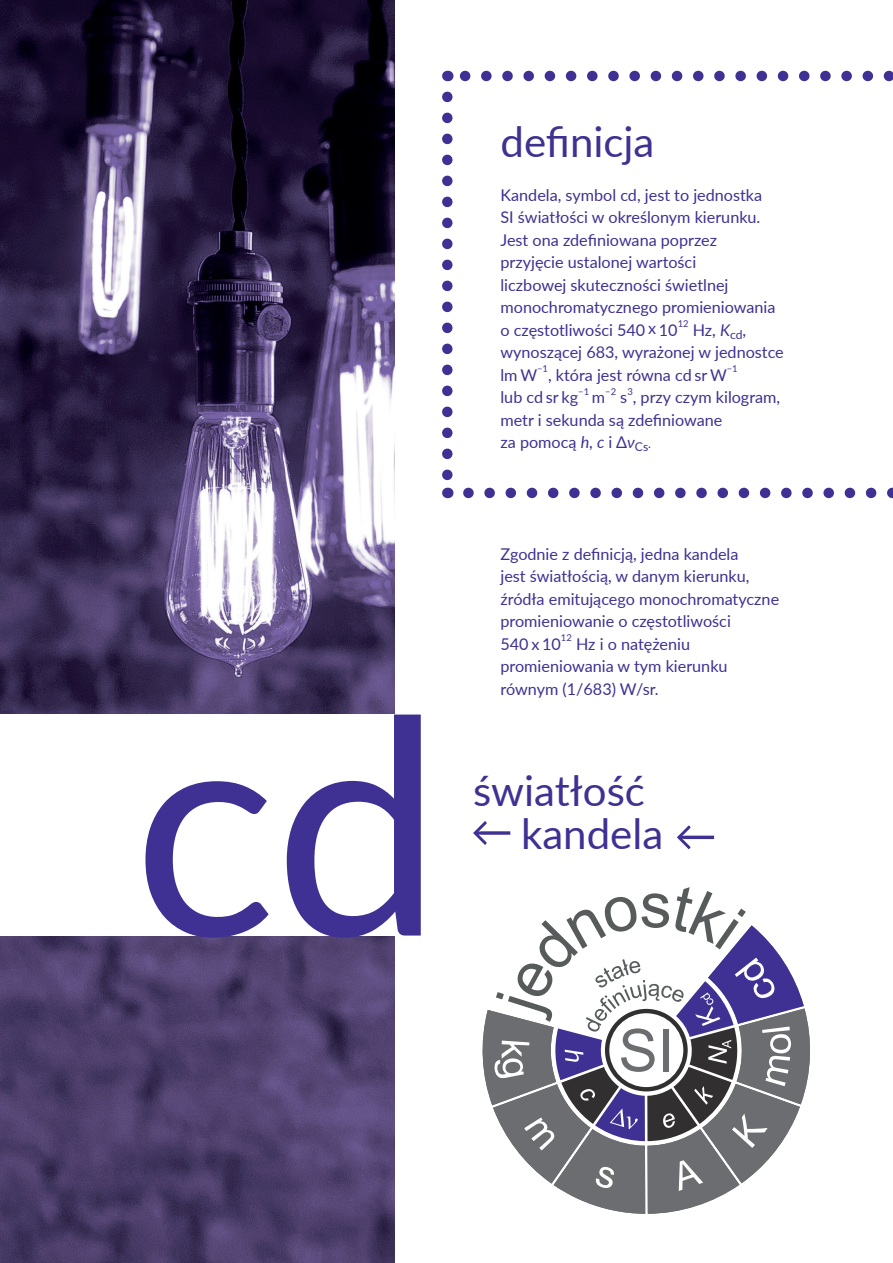
<style>
.page{position:relative;width:893px;height:1263px;background:#fff}
.page>*{position:absolute;margin:0;border:0;box-sizing:border-box;transform-origin:0 0}
.t1{font:300px "Lato";color:#3e3193}
.t2{font:42px/43.5px "Lato";color:#3e3193}
.t3{font:42px "Lato";color:#3e3191}
.t4{font:16.2px/22.5px "Lato";color:#3e3191}
.t5{font:9.45px "Lato";color:#3e3191}
.s1{font-style:italic}
.s2{font-size:12.15px}
</style>
<div class="page">
<svg style="left:442px;top:97px;width:11px;height:384px"></svg>
<svg style="left:468px;top:488px;width:425px;height:10px"></svg>
<svg style="left:459px;top:71px;width:434px;height:10px"></svg>
<img style="left:0;top:0;width:394px;height:1263px">
<svg style="left:677px;top:825px;width:37px;height:24px"></svg>
<svg style="left:473px;top:821px;width:37px;height:24px"></svg>
<div style="left:0;top:714px;width:442px;height:221px;background:#fff"></div>
<svg style="left:482px;top:925px;width:328px;height:289px"></svg>
<h1 class="t1" style="left:133px;top:612px;width:310px">cd</h1>
<h2 class="t3" style="left:500px;top:112px;width:156px">definicja</h2>
<p class="t4" style="left:500px;top:183px;width:276px">Kandela, symbol cd, jest to jednostka SI światłości w określonym kierunku.<br>Jest ona zdefiniowana poprzez przyjęcie ustalonej wartości<br>liczbowej skuteczności świetlnej monochromatycznego promieniowania o częstotliwości 540 x 10</p>
<p class="t5" style="left:678px;top:317px;width:12px">12</p>
<p class="t4" style="left:500px;top:318px;width:285px;text-indent:192px">Hz, <span class="s1">K</span><sub>cd</sub>, wynoszącej 683, wyrażonej w jednostce lmW</p>
<p class="t5" style="left:537px;top:362px;width:12px">−1</p>
<p class="t4" style="left:548px;top:363px;width:180px">, która jest równa cd sr W</p>
<p class="t5" style="left:727px;top:362px;width:12px">−1</p>
<p class="t4" style="left:500px;top:385px;width:79px">lub cd sr kg</p>
<p class="t5" style="left:578px;top:385px;width:12px">−1</p>
<p class="t5" style="left:627px;top:385px;width:7px">3</p>
<p class="t4" style="left:500px;top:408px;width:223px">metr i sekunda są zdefiniowane za pomocą <span class="s1">h</span>, <span class="s1">c</span> i ∆<span class="s1">ν</span><sub>Cs</sub><span class="s2">.</span></p>
<p class="t5" style="left:605px;top:385px;width:12px">−2</p>
<p class="t4" style="left:620px;top:385px;width:161px">s , przy czym kilogram,</p>
<p class="t4" style="left:592px;top:385px;width:15px">m</p>
<p class="t4" style="left:500px;top:542px;width:280px">Zgodnie z definicją, jedna kandela<br>jest światłością, w danym kierunku, źródła emitującego monochromatyczne promieniowanie o częstotliwości<br>540 x 10</p>
<p class="t5" style="left:561px;top:631px;width:12px">12</p>
<p class="t4" style="left:500px;top:632px;width:229px;text-indent:76px">Hz i o natężeniu promieniowania w tym kierunku równym (1/683) W/sr.</p>
<h2 class="t2" style="left:521px;top:767px;width:144px;text-indent:-48px">światłość kandela</h2>
</div>
